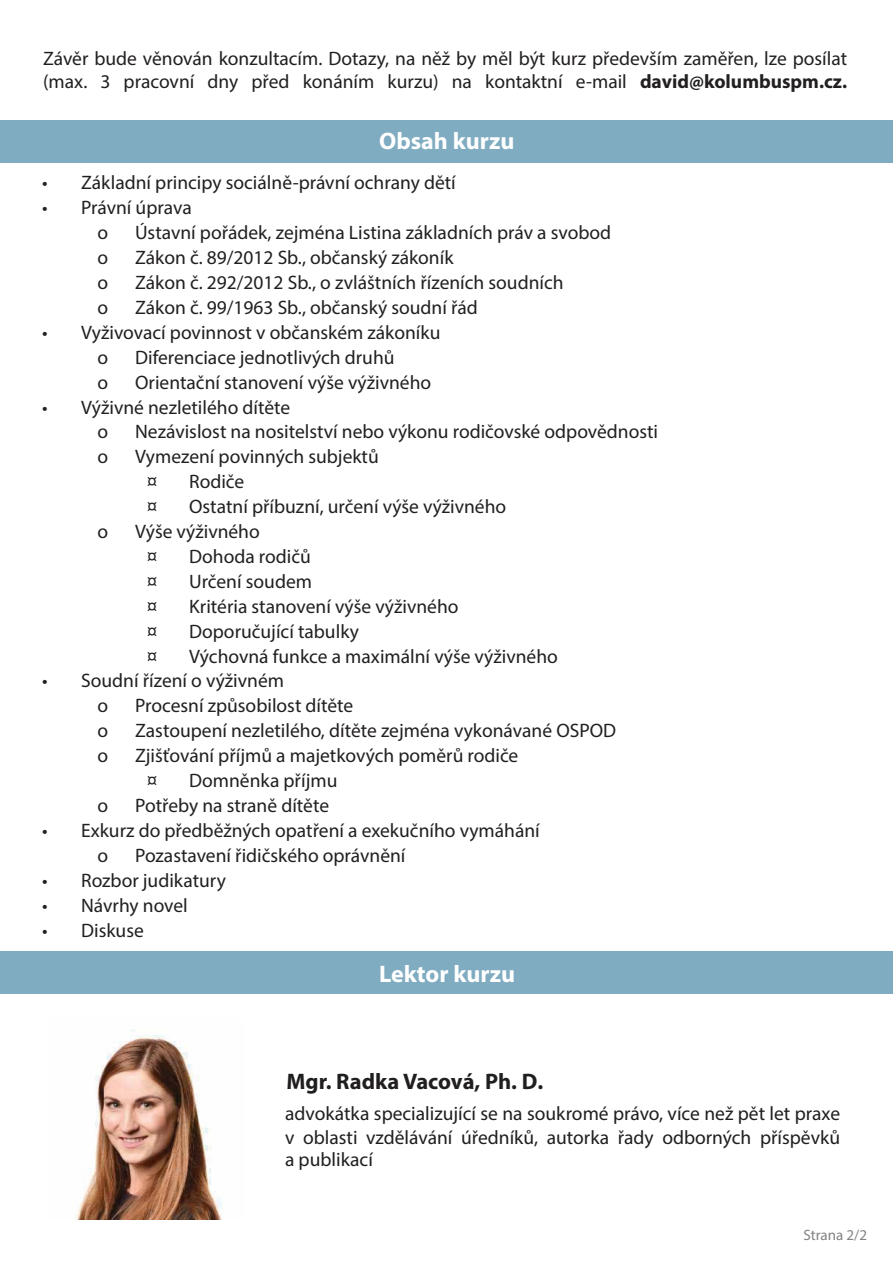
<style>
.page{position:relative;width:893px;height:1263px;background:#fff}
.page>*{position:absolute;margin:0;border:0;box-sizing:border-box;transform-origin:0 0}
.t1{font:700 24px "Myriad Pro";color:#fff}
.t2{font:700 22.5px "Myriad Pro";color:#211e1f}
.t3{font:19.5px/24.9px "Myriad Pro";color:#221f20}
.t4{font:19.5px/22.6px "Myriad Pro";color:#211e1f;text-align:justify}
.t5{font:15px "Myriad Pro";color:#808284}
.s1{font-weight:700}
</style>
<div class="page">
<div style="left:0;top:120px;width:893px;height:42px;background:#80acc1"></div>
<div style="left:0;top:951px;width:893px;height:42px;background:#80acc1"></div>
<img style="left:76px;top:1030px;width:147px;height:190px">
<p class="t3" style="left:43px;top:46px;width:806px;line-height:23.4px">Závěr bude věnován konzultacím. Dotazy, na něž by měl být kurz především zaměřen, lze posílat (max. 3 pracovní dny před konáním kurzu) na kontaktní e-mail <span class="s1">david@kolumbuspm.cz.</span></p>
<p class="t1" style="left:379px;top:125px;width:137px">Obsah kurzu</p>
<p class="t3" style="left:42px;top:170px;width:415px">• Základní principy sociálně-právní ochrany dětí</p>
<p class="t3" style="left:98px;top:195px;width:96px;text-indent:-55px">• Právní úprava o</p>
<p class="t3" style="left:135px;top:220px;width:478px">Ústavní pořádek, zejména Listina základních práv a svobod</p>
<p class="t3" style="left:98px;top:245px;width:12px">o</p>
<p class="t3" style="left:135px;top:245px;width:320px">Zákon č. 89/2012 Sb., občanský zákoník</p>
<p class="t3" style="left:98px;top:270px;width:12px">o</p>
<p class="t3" style="left:135px;top:270px;width:430px">Zákon č. 292/2012 Sb., o zvláštních řízeních soudních</p>
<p class="t3" style="left:98px;top:295px;width:12px">o</p>
<p class="t3" style="left:135px;top:295px;width:344px">Zákon č. 99/1963 Sb., občanský soudní řád</p>
<p class="t3" style="left:98px;top:319px;width:344px;text-indent:-55px">• Vyživovací povinnost v občanském zákoníku o</p>
<p class="t3" style="left:135px;top:344px;width:261px">Diferenciace jednotlivých druhů</p>
<p class="t3" style="left:98px;top:369px;width:12px">o</p>
<p class="t3" style="left:135px;top:369px;width:298px">Orientační stanovení výše výživného</p>
<p class="t3" style="left:98px;top:394px;width:194px;text-indent:-55px">• Výživné nezletilého dítěte o</p>
<p class="t3" style="left:135px;top:419px;width:524px">Nezávislost na nositelství nebo výkonu rodičovské odpovědnosti</p>
<p class="t3" style="left:98px;top:444px;width:12px">o</p>
<p class="t3" style="left:147px;top:444px;width:233px;text-indent:-12px">Vymezení povinných subjektů ¤</p>
<p class="t3" style="left:189px;top:469px;width:57px">Rodiče</p>
<p class="t3" style="left:147px;top:494px;width:12px">¤</p>
<p class="t3" style="left:189px;top:494px;width:319px">Ostatní příbuzní, určení výše výživného</p>
<p class="t3" style="left:98px;top:519px;width:12px">o</p>
<p class="t3" style="left:147px;top:519px;width:114px;text-indent:-12px">Výše výživného ¤</p>
<p class="t3" style="left:189px;top:544px;width:123px">Dohoda rodičů</p>
<p class="t3" style="left:147px;top:568px;width:12px">¤</p>
<p class="t3" style="left:189px;top:568px;width:124px">Určení soudem</p>
<p class="t3" style="left:147px;top:593px;width:12px">¤</p>
<p class="t3" style="left:189px;top:593px;width:271px">Kritéria stanovení výše výživného</p>
<p class="t3" style="left:147px;top:618px;width:12px">¤</p>
<p class="t3" style="left:189px;top:618px;width:171px">Doporučující tabulky</p>
<p class="t3" style="left:147px;top:643px;width:12px">¤</p>
<p class="t3" style="left:189px;top:643px;width:370px">Výchovná funkce a maximální výše výživného</p>
<p class="t3" style="left:98px;top:668px;width:188px;text-indent:-55px">• Soudní řízení o výživném o</p>
<p class="t3" style="left:135px;top:693px;width:220px">Procesní způsobilost dítěte</p>
<p class="t3" style="left:98px;top:718px;width:12px">o</p>
<p class="t3" style="left:135px;top:718px;width:483px">Zastoupení nezletilého, dítěte zejména vykonávané OSPOD</p>
<p class="t3" style="left:98px;top:743px;width:12px">o</p>
<p class="t3" style="left:147px;top:743px;width:373px;text-indent:-12px">Zjišťování příjmů a majetkových poměrů rodiče ¤</p>
<p class="t3" style="left:189px;top:768px;width:150px">Domněnka příjmu</p>
<p class="t3" style="left:98px;top:793px;width:12px">o</p>
<p class="t3" style="left:135px;top:793px;width:196px">Potřeby na straně dítěte</p>
<p class="t3" style="left:98px;top:817px;width:444px;text-indent:-55px">• Exkurz do předběžných opatření a exekučního vymáhání o</p>
<p class="t3" style="left:135px;top:842px;width:272px">Pozastavení řidičského oprávnění</p>
<p class="t3" style="left:42px;top:867px;width:185px">• Rozbor judikatury</p>
<p class="t3" style="left:42px;top:892px;width:147px">• Návrhy novel</p>
<p class="t3" style="left:42px;top:917px;width:103px">• Diskuse</p>
<p class="t1" style="left:379px;top:958px;width:137px">Lektor kurzu</p>
<p class="t2" style="left:287px;top:1066px;width:258px">Mgr. Radka Vacová, Ph. D.</p>
<p class="t4" style="left:285px;top:1102px;width:556px">advokátka specializující se na soukromé právo, více než pět let praxe v oblasti vzdělávání úředníků, autorka řady odborných příspěvků a publikací</p>
<p class="t5" style="left:803px;top:1225px;width:65px">Strana 2/2</p>
</div>
